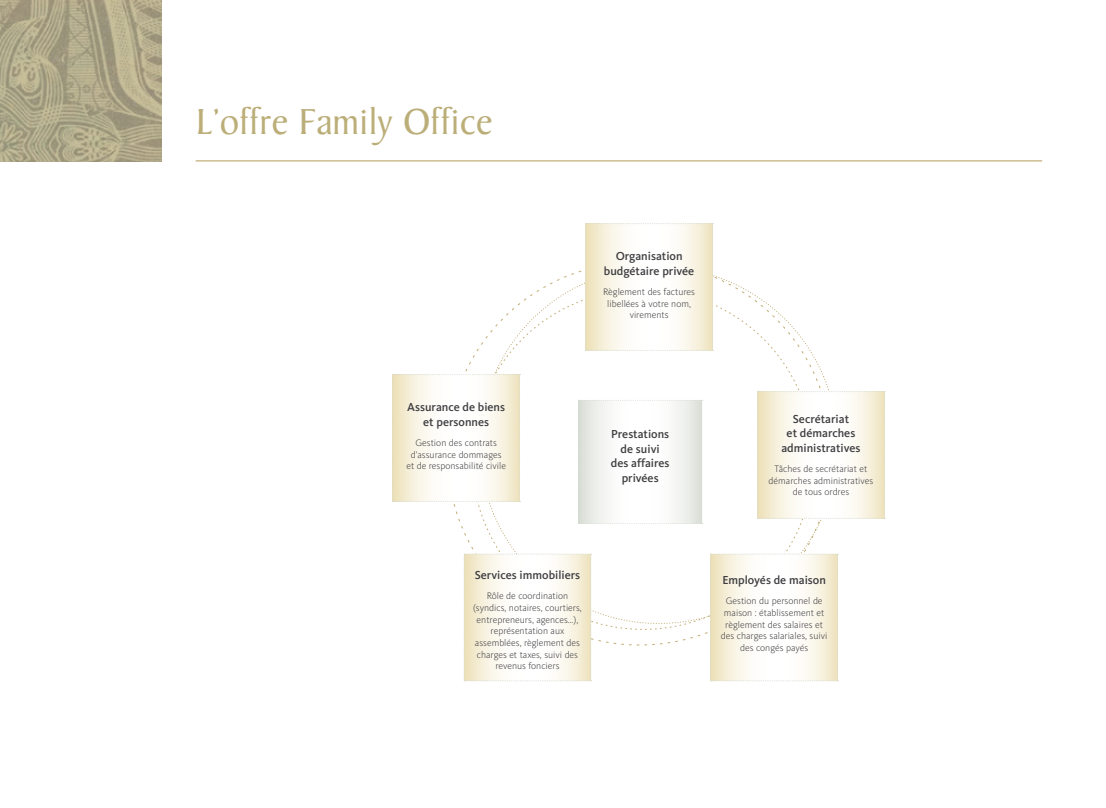
<style>
.page{position:relative;width:1106px;height:808px;background:#fff}
.page>*{position:absolute;margin:0;border:0;box-sizing:border-box;transform-origin:0 0}
.t1{font:39px "Baker Signet";color:#bbae78}
.t2{font:500 12px/14.4px "Kievit OT";color:#3e3d40;text-align:center}
.t3{font:300 9.75px/11.7px "Kievit OT";color:#3e3d40;text-align:center}
</style>
<div class="page">
<hr style="left:196px;top:160px;width:846px;height:2px;background:#cebc8f">
<svg style="left:0;top:0;width:162px;height:162px;background:#ada688"></svg>
<svg style="left:392px;top:223px;width:493px;height:458px"></svg>
<h1 class="t1" style="left:196px;top:101px;width:298px">L’offre Family Office</h1>
<p class="t2" style="left:604px;top:249px;width:92px">Organisation budgétaire privée</p>
<p class="t3" style="left:603px;top:286px;width:93px">Règlement des factures libellées à votre nom, virements</p>
<p class="t2" style="left:407px;top:400px;width:99px">Assurance de biens et personnes</p>
<p class="t3" style="left:406px;top:437px;width:101px">Gestion des contrats d’assurance dommages et de responsabilité civile</p>
<p class="t2" style="left:611px;top:427px;width:60px">Prestations de suivi des affaires privées</p>
<p class="t2" style="left:474px;top:568px;width:107px">Services immobiliers</p>
<p class="t3" style="left:473px;top:590px;width:110px">Rôle de coordination (syndics, notaires, courtiers, entrepreneurs, agences…), représentation aux assemblées, règlement des charges et taxes, suivi des revenus fonciers</p>
<p class="t2" style="left:781px;top:412px;width:81px">Secrétariat<br>et démarches administratives</p>
<p class="t3" style="left:768px;top:463px;width:106px">Tâches de secrétariat et démarches administratives de tous ordres</p>
<p class="t2" style="left:722px;top:573px;width:105px">Employés de maison</p>
<p class="t3" style="left:721px;top:595px;width:108px">Gestion du personnel de maison : établissement et règlement des salaires et des charges salariales, suivi des congés payés</p>
</div>
